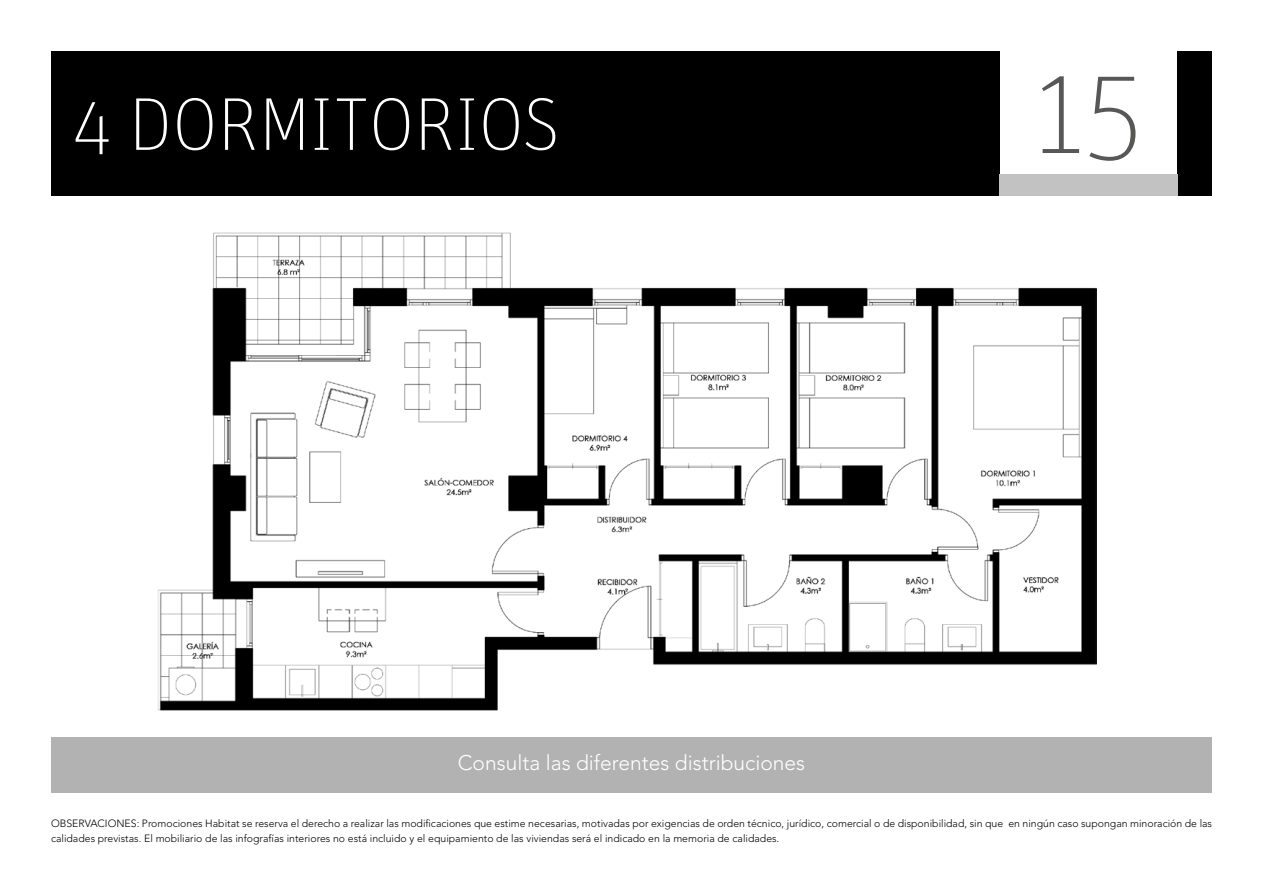
<style>
.page{position:relative;width:1263px;height:893px;background:#fff}
.page>*{position:absolute;margin:0;border:0;box-sizing:border-box;transform-origin:0 0}
.t1{font:100 120px "Unit";color:#575756}
.t2{font:100 75px "Unit";color:#fff}
.t3{font:300 21px "Avenir";color:#fff}
.t4{font:300 10.5px/15px "Avenir";color:#000}
</style>
<div class="page">
<div style="left:51px;top:51px;width:948px;height:145px;background:#000"></div>
<div style="left:1178px;top:51px;width:34px;height:145px;background:#000"></div>
<div style="left:999px;top:174px;width:179px;height:22px;background:#c2c2c2"></div>
<div style="left:51px;top:738px;width:1161px;height:55px;background:#b3b2b2"></div>
<img style="left:157px;top:232px;width:939px;height:479px">
<h2 class="t2" style="left:72px;top:82px;width:490px">4 DORMITORIOS</h2>
<h3 class="t3" style="left:458px;top:750px;width:349px">Consulta las diferentes distribuciones</h3>
<h1 class="t1" style="left:1034px;top:45px;width:110px">15</h1>
<p class="t4" style="left:51px;top:816px;width:1162px">OBSERVACIONES: Promociones Habitat se reserva el derecho a realizar las modificaciones que estime necesarias, motivadas por exigencias de orden técnico, jurídico, comercial o de disponibilidad, sin que en ningún caso supongan minoración de las calidades previstas. El mobiliario de las infografías interiores no está incluido y el equipamiento de las viviendas será el indicado en la memoria de calidades.</p>
</div>
